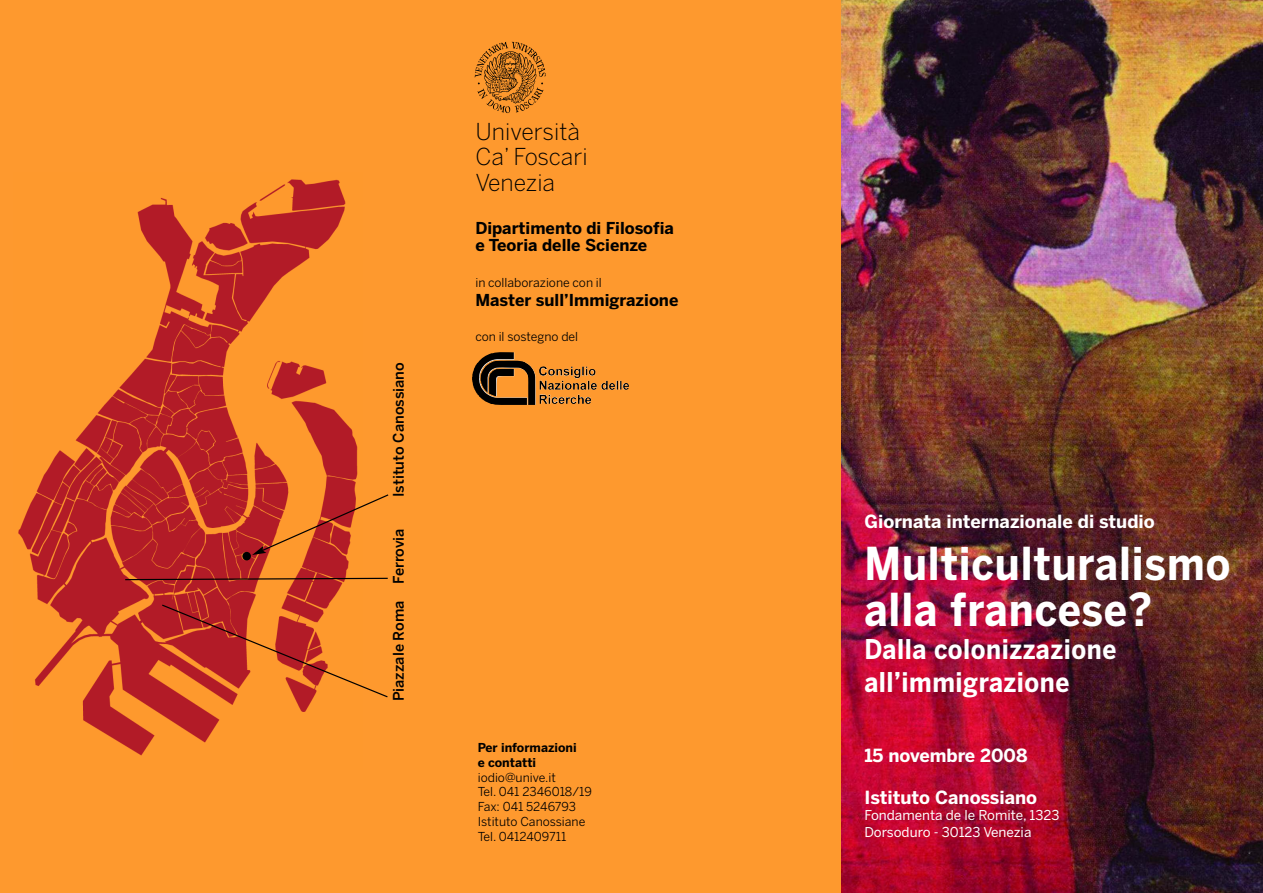
<style>
.page{position:relative;width:1263px;height:893px;background:#fff}
.page>*{position:absolute;margin:0;border:0;box-sizing:border-box;transform-origin:0 0}
.t1{font:700 45px/46.5px "Benton Sans";letter-spacing:.02em;color:#fff;scale:.9 1}
.t2{font:700 27px/33px "Benton Sans";letter-spacing:.02em;color:#fff;scale:.9 1}
.t3{font:300 23.1px/25.3px "Benton Sans";color:#000}
.t4{font:700 18px "Benton Sans";color:#fff}
.t5{font:700 16.35px/17.7px "Benton Sans";color:#000}
.t6{font:500 14.55px "Benton Sans";color:#000}
.t7{font:13.5px/16.5px "Benton Sans";color:#fff}
.t8{font:12.3px/15px "Benton Sans";color:#000}
.t9{font:700 12.3px/15px "Benton Sans";color:#000}
</style>
<div class="page">
<div style="left:0;top:0;width:845px;height:893px;background:#fe992e"></div>
<img style="left:842px;top:0;width:421px;height:893px">
<img style="left:474px;top:41px;width:72px;height:73px">
<img style="left:472px;top:352px;width:115px;height:53px">
<img style="left:18px;top:179px;width:340px;height:577px">
<svg style="left:161px;top:603px;width:227px;height:95px"></svg>
<svg style="left:124px;top:577px;width:264px;height:4px"></svg>
<svg style="left:252px;top:493px;width:137px;height:62px"></svg>
<div style="left:242px;top:552px;width:9px;height:8px;background:#000;border-radius:50%"></div>
<p class="t6" style="left:390px;top:497px;width:136px;rotate:-90deg">Istituto Canossiano</p>
<p class="t6" style="left:390px;top:701px;width:174px;rotate:-90deg">Piazzale Roma Ferrovia</p>
<h3 class="t3" style="left:475px;top:120px;width:114px">Università<br>Ca’ Foscari<br>Venezia</h3>
<h3 class="t5" style="left:475px;top:219px;width:200px">Dipartimento di Filosofia e Teoria delle Scienze</h3>
<p class="t8" style="left:475px;top:275px;width:128px">in collaborazione con il</p>
<h3 class="t5" style="left:475px;top:291px;width:205px">Master sull’Immigrazione</h3>
<p class="t8" style="left:475px;top:330px;width:104px">con il sostegno del</p>
<p class="t9" style="left:478px;top:740px;width:101px">Per informazioni e contatti</p>
<p class="t8" style="left:478px;top:770px;width:116px">iodio@unive.it<br>Tel. 041 2346018/19<br>Fax: 041 5246793<br>Istituto Canossiane<br>Tel. 0412409711</p>
<h3 class="t4" style="left:864px;top:511px;width:292px">Giornata internazionale di studio</h3>
<h1 class="t1" style="left:864px;top:541px;width:408px">Multiculturalismo alla francese?</h1>
<h2 class="t2" style="left:864px;top:634px;width:281px">Dalla colonizzazione all’immigrazione</h2>
<h3 class="t4" style="left:864px;top:745px;width:165px">15 novembre 2008</h3>
<h3 class="t4" style="left:864px;top:787px;width:174px">Istituto Canossiano</h3>
<p class="t7" style="left:864px;top:807px;width:197px">Fondamenta de le Romite, 1323<br>Dorsoduro - 30123 Venezia</p>
</div>
